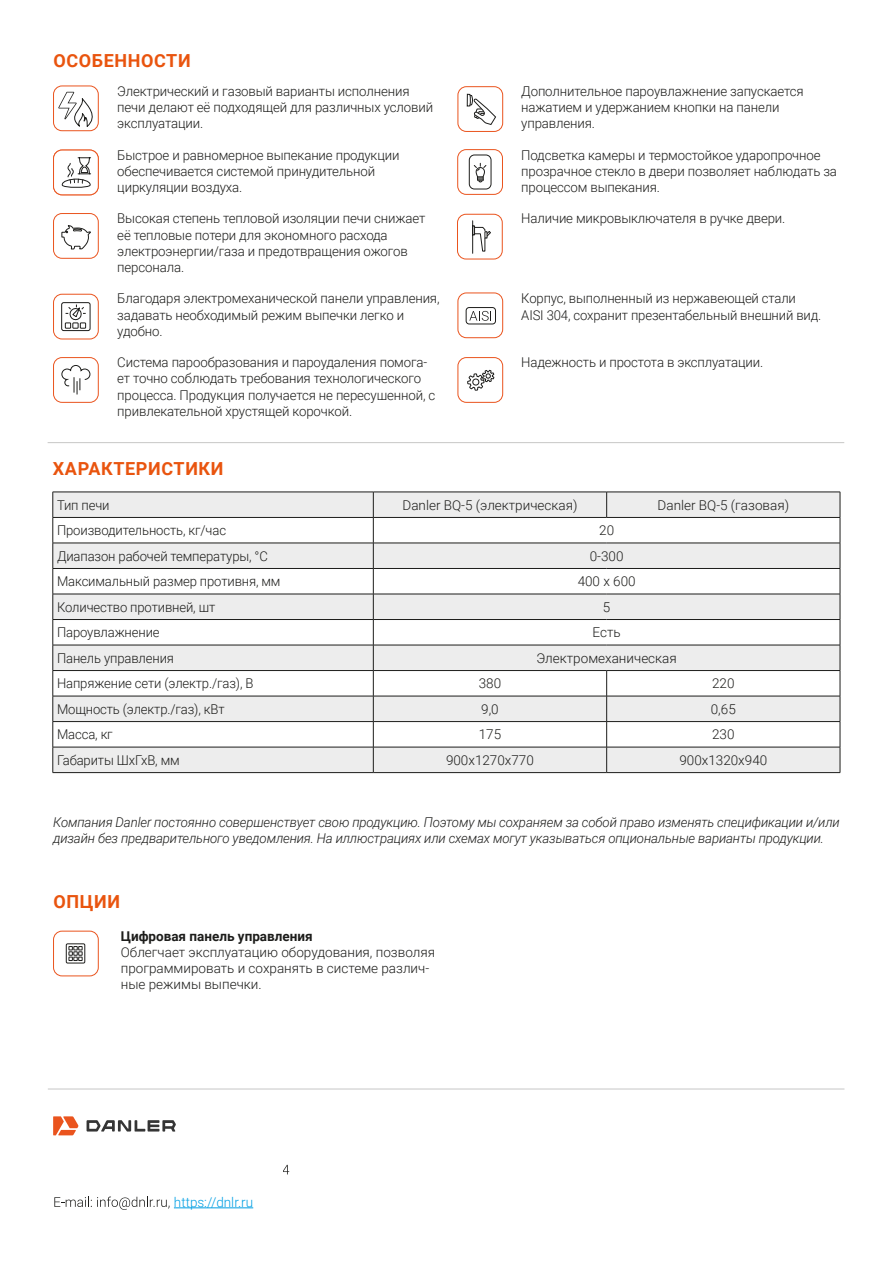
<style>
.page{position:relative;width:893px;height:1263px;background:#fff}
.page>*{position:absolute;margin:0;border:0;box-sizing:border-box;transform-origin:0 0}
.Стиль_абзаца_1{font:700 18px "Roboto";letter-spacing:.035em;color:#e9540e}
.t1{font:300 13.5px/16.2px "Roboto";letter-spacing:-.01em;color:#1d1d1b}
.t2{font:italic 300 13.5px/16.2px "Roboto";letter-spacing:-.01em;color:#1d1d1b}
.t3{font:300 13.5px "Roboto";color:#009fe3}
.s1{font-weight:700}
</style>
<div class="page">
<svg style="left:54px;top:493px;width:786px;height:279px;fill:#ededed"></svg>
<hr style="left:53px;top:492px;width:320px;height:1px;background:#1d1d1b">
<hr style="left:373px;top:492px;width:234px;height:1px;background:#1d1d1b">
<hr style="left:607px;top:492px;width:233px;height:1px;background:#1d1d1b">
<svg style="left:606px;top:492px;width:1px;height:25px"></svg>
<hr style="left:53px;top:517px;width:320px;height:1px;background:#1d1d1b">
<hr style="left:373px;top:517px;width:234px;height:1px;background:#1d1d1b">
<hr style="left:607px;top:517px;width:233px;height:1px;background:#1d1d1b">
<hr style="left:53px;top:543px;width:320px;height:1px;background:#1d1d1b">
<hr style="left:373px;top:543px;width:234px;height:1px;background:#1d1d1b">
<hr style="left:607px;top:543px;width:233px;height:1px;background:#1d1d1b">
<hr style="left:53px;top:568px;width:320px;height:1px;background:#1d1d1b">
<hr style="left:373px;top:568px;width:234px;height:1px;background:#1d1d1b">
<hr style="left:607px;top:568px;width:233px;height:1px;background:#1d1d1b">
<hr style="left:53px;top:594px;width:320px;height:1px;background:#1d1d1b">
<hr style="left:373px;top:594px;width:234px;height:1px;background:#1d1d1b">
<hr style="left:607px;top:594px;width:233px;height:1px;background:#1d1d1b">
<hr style="left:53px;top:619px;width:320px;height:1px;background:#1d1d1b">
<hr style="left:373px;top:619px;width:234px;height:1px;background:#1d1d1b">
<hr style="left:607px;top:619px;width:233px;height:1px;background:#1d1d1b">
<hr style="left:53px;top:645px;width:320px;height:1px;background:#1d1d1b">
<hr style="left:373px;top:645px;width:234px;height:1px;background:#1d1d1b">
<hr style="left:607px;top:645px;width:233px;height:1px;background:#1d1d1b">
<hr style="left:53px;top:670px;width:320px;height:1px;background:#1d1d1b">
<hr style="left:373px;top:670px;width:234px;height:1px;background:#1d1d1b">
<hr style="left:607px;top:670px;width:233px;height:1px;background:#1d1d1b">
<hr style="left:53px;top:696px;width:320px;height:1px;background:#1d1d1b">
<hr style="left:373px;top:696px;width:234px;height:1px;background:#1d1d1b">
<hr style="left:607px;top:696px;width:233px;height:1px;background:#1d1d1b">
<hr style="left:53px;top:721px;width:320px;height:1px;background:#1d1d1b">
<hr style="left:373px;top:721px;width:234px;height:1px;background:#1d1d1b">
<hr style="left:607px;top:721px;width:233px;height:1px;background:#1d1d1b">
<hr style="left:53px;top:747px;width:320px;height:1px;background:#1d1d1b">
<svg style="left:53px;top:492px;width:1px;height:280px"></svg>
<hr style="left:373px;top:747px;width:234px;height:1px;background:#1d1d1b">
<svg style="left:373px;top:492px;width:1px;height:280px"></svg>
<hr style="left:607px;top:747px;width:233px;height:1px;background:#1d1d1b">
<svg style="left:606px;top:671px;width:1px;height:101px"></svg>
<svg style="left:840px;top:492px;width:1px;height:280px"></svg>
<hr style="left:53px;top:772px;width:320px;height:1px;background:#1d1d1b">
<hr style="left:373px;top:772px;width:234px;height:1px;background:#1d1d1b">
<hr style="left:607px;top:772px;width:233px;height:1px;background:#1d1d1b">
<hr style="left:48px;top:442px;width:796px;height:1px;background:#c7c7c6">
<div style="left:53px;top:150px;width:46px;height:45px;border:1px solid #ea541e;border-radius:9px"></div>
<svg style="left:62px;top:157px;width:29px;height:31px"></svg>
<div style="left:53px;top:213px;width:46px;height:46px;border:1px solid #ea541e;border-radius:9px"></div>
<svg style="left:61px;top:213px;width:31px;height:37px"></svg>
<div style="left:53px;top:357px;width:46px;height:46px;border:1px solid #ea541e;border-radius:9px"></div>
<svg style="left:61px;top:365px;width:30px;height:30px"></svg>
<div style="left:458px;top:86px;width:45px;height:46px;border:1px solid #ea541e;border-radius:9px"></div>
<svg style="left:466px;top:93px;width:30px;height:32px"></svg>
<div style="left:458px;top:357px;width:45px;height:46px;border:1px solid #ea541e;border-radius:9px"></div>
<svg style="left:467px;top:358px;width:28px;height:45px"></svg>
<div style="left:53px;top:931px;width:46px;height:45px;border:1px solid #ea541e;border-radius:9px"></div>
<svg style="left:66px;top:943px;width:20px;height:21px"></svg>
<div style="left:53px;top:86px;width:46px;height:45px;border:1px solid #ea541e;border-radius:9px"></div>
<svg style="left:58px;top:92px;width:41px;height:37px"></svg>
<div style="left:53px;top:294px;width:46px;height:45px;border:1px solid #ea541e;border-radius:9px"></div>
<svg style="left:61px;top:302px;width:30px;height:29px"></svg>
<div style="left:457px;top:214px;width:46px;height:45px;border:1px solid #ea541e;border-radius:9px"></div>
<svg style="left:473px;top:225px;width:18px;height:27px"></svg>
<hr style="left:472px;top:221px;width:1px;height:32px;background:#1d1d1b">
<svg style="left:87px;top:1120px;width:89px;height:11px"></svg>
<svg style="left:53px;top:1116px;width:25px;height:19px"></svg>
<svg style="left:54px;top:1164px;width:235px;height:46px"></svg>
<hr style="left:48px;top:1089px;width:796px;height:1px;background:#c7c7c6">
<hr style="left:174px;top:1207px;width:79px;height:1px;background:#009fe3">
<div style="left:458px;top:293px;width:45px;height:45px;border:1px solid #ea541e;border-radius:9px"></div>
<div style="left:466px;top:307px;width:30px;height:17px;border:1px solid #1d1d1b;border-radius:3px"></div>
<svg style="left:469px;top:311px;width:22px;height:10px"></svg>
<div style="left:457px;top:149px;width:46px;height:46px;border:1px solid #ea541e;border-radius:9px"></div>
<svg style="left:473px;top:163px;width:14px;height:20px"></svg>
<div style="left:469px;top:155px;width:22px;height:34px;border:1px solid #1d1d1b;border-radius:5px"></div>
<div style="left:52px;top:1147px;width:231px;height:40px;background:#fff"></div>
<div style="left:47px;top:1142px;width:205px;height:50px;background:#fff"></div>
<p class="Стиль_абзаца_1" style="left:53px;top:48px;width:139px">ОСОБЕННОСТИ</p>
<p class="t1" style="left:117px;top:82px;width:317px">Электрический и газовый варианты исполнения печи делают её подходящей для различных условий эксплуатации.</p>
<p class="t1" style="left:521px;top:82px;width:284px">Дополнительное пароувлажнение запускается нажатием и удержанием кнопки на панели управления.</p>
<p class="t1" style="left:117px;top:146px;width:284px">Быстрое и равномерное выпекание продукции обеспечивается системой принудительной циркуляции воздуха.</p>
<p class="t1" style="left:521px;top:146px;width:317px">Подсветка камеры и термостойкое ударопрочное прозрачное стекло в двери позволяет наблюдать за процессом выпекания.</p>
<p class="t1" style="left:117px;top:210px;width:310px">Высокая степень тепловой изоляции печи снижает её тепловые потери для экономного расхода электроэнергии/газа и предотвращения ожогов персонала.</p>
<p class="t1" style="left:521px;top:210px;width:266px">Наличие микровыключателя в ручке двери.</p>
<p class="t1" style="left:117px;top:290px;width:324px">Благодаря электромеханической панели управления, задавать необходимый режим выпечки легко и удобно.</p>
<p class="t1" style="left:521px;top:290px;width:301px">Корпус, выполненный из нержавеющей стали<br>AISI 304, сохранит презентабельный внешний вид.</p>
<p class="t1" style="left:117px;top:354px;width:319px">Система парообразования и пароудаления помога&shy;ет точно соблюдать требования технологического процесса. Продукция получается не пересушенной, с привлекательной хрустящей корочкой.</p>
<p class="t1" style="left:521px;top:354px;width:244px">Надежность и простота в эксплуатации.</p>
<p class="Стиль_абзаца_1" style="left:53px;top:456px;width:172px">ХАРАКТЕРИСТИКИ</p>
<p class="t1" style="left:57px;top:496px;width:54px">Тип печи</p>
<p class="t1" style="left:403px;top:496px;width:176px">Danler BQ-5 (электрическая)</p>
<p class="t1" style="left:658px;top:496px;width:133px">Danler BQ-5 (газовая)</p>
<p class="t1" style="left:57px;top:522px;width:171px">Производительность, кг/час</p>
<p class="t1" style="left:599px;top:522px;width:16px">20</p>
<p class="t1" style="left:57px;top:547px;width:212px">Диапазон рабочей температуры, °С</p>
<p class="t1" style="left:590px;top:547px;width:35px">0-300</p>
<p class="t1" style="left:57px;top:573px;width:225px">Максимальный размер противня, мм</p>
<p class="t1" style="left:578px;top:573px;width:59px">400 х 600</p>
<p class="t1" style="left:57px;top:598px;width:160px">Количество противней, шт</p>
<p class="t1" style="left:603px;top:598px;width:9px">5</p>
<p class="t1" style="left:57px;top:624px;width:104px">Пароувлажнение</p>
<p class="t1" style="left:593px;top:624px;width:30px">Есть</p>
<p class="t1" style="left:57px;top:649px;width:119px">Панель управления</p>
<p class="t1" style="left:536px;top:649px;width:142px">Электромеханическая</p>
<p class="t1" style="left:57px;top:675px;width:198px">Напряжение сети (электр./газ), В</p>
<p class="t1" style="left:479px;top:675px;width:24px">380</p>
<p class="t1" style="left:712px;top:675px;width:24px">220</p>
<p class="t1" style="left:57px;top:700px;width:169px">Мощность (электр./газ), кВт</p>
<p class="t1" style="left:481px;top:700px;width:19px">9,0</p>
<p class="t1" style="left:711px;top:700px;width:27px">0,65</p>
<p class="t1" style="left:57px;top:726px;width:57px">Масса, кг</p>
<p class="t1" style="left:479px;top:726px;width:24px">175</p>
<p class="t1" style="left:712px;top:726px;width:24px">230</p>
<p class="t1" style="left:57px;top:751px;width:124px">Габариты ШхГхВ, мм</p>
<p class="t1" style="left:446px;top:751px;width:89px">900х1270х770</p>
<p class="t1" style="left:679px;top:751px;width:89px">900x1320х940</p>
<p class="t2" style="left:53px;top:813px;width:788px">Компания Danler постоянно совершенствует свою продукцию. Поэтому мы сохраняем за собой право изменять спецификации и/или дизайн без предварительного уведомления. На иллюстрациях или схемах могут указываться опциональные варианты продукции.</p>
<p class="Стиль_абзаца_1" style="left:53px;top:889px;width:68px">ОПЦИИ</p>
<p class="t1" style="left:121px;top:927px;width:316px"><span class="s1">Цифровая панель управления<br></span>Облегчает эксплуатацию оборудования, позволяя программировать и сохранять в системе различ&shy;ные режимы выпечки.</p>
<p class="t3" style="left:174px;top:1192px;width:81px">https://dnlr.ru</p>
</div>
